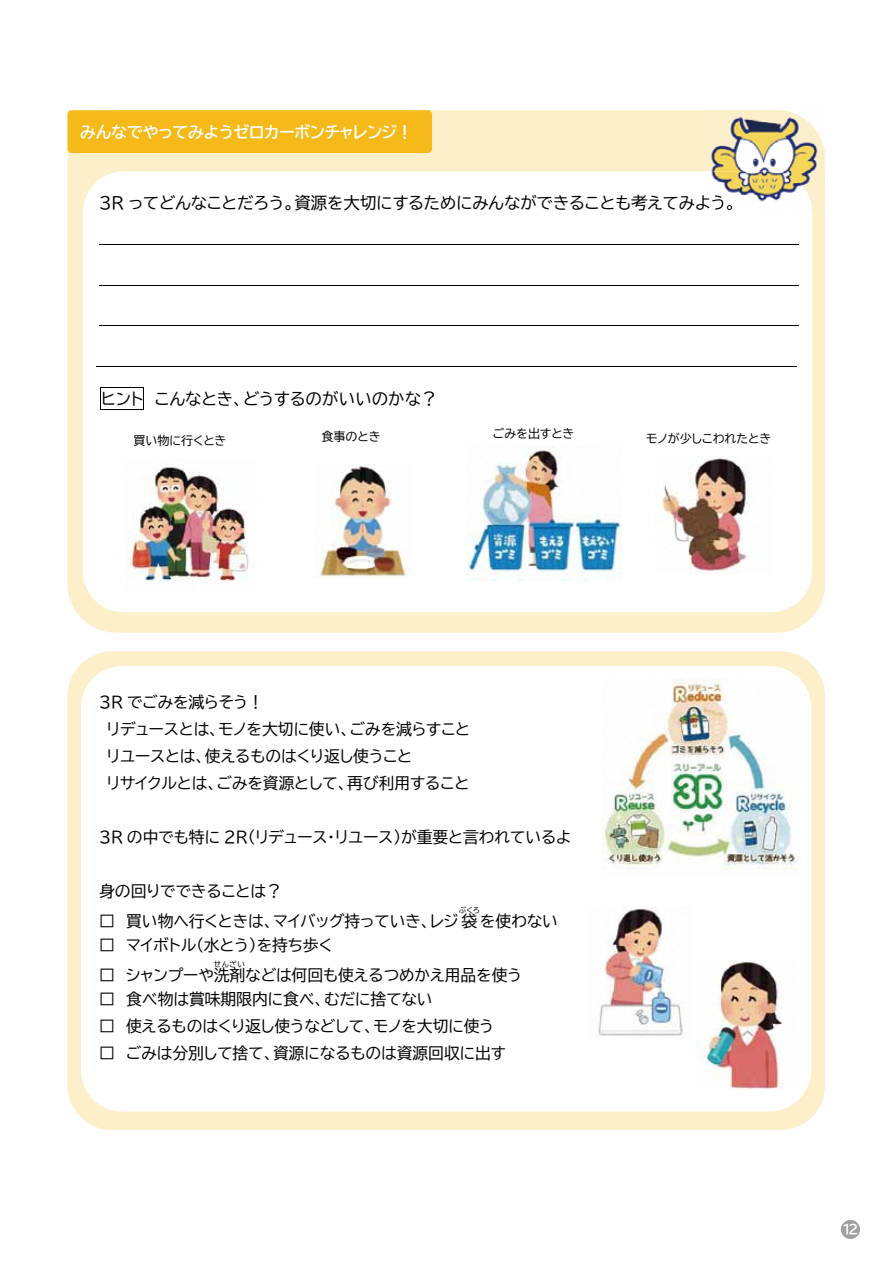
<style>
.page{position:relative;width:893px;height:1263px;background:#fff}
.page>*{position:absolute;margin:0;border:0;box-sizing:border-box;transform-origin:0 0}
.t1{font:16.5px "BIZ UDP Gothic";color:#000}
.t2{font:15.9px/27px "BIZ UDP Gothic";letter-spacing:-.005em;color:#000}
.t3{font:15.9px "BIZ UDP Gothic Bold";letter-spacing:-.005em;color:#fff}
.t4{font:12.75px "BIZ UDP Gothic Bold";color:#fff}
.t5{font:12px "BIZ UDP Gothic";color:#000}
.t6{font:7.5px "BIZ UDP Gothic";letter-spacing:.06em;color:#000}
</style>
<div class="page">
<div style="left:67px;top:110px;width:758px;height:523px;background:#fcefca;border-radius:49px"></div>
<div style="left:83px;top:171px;width:729px;height:441px;background:#fff;border-radius:41px"></div>
<div style="left:67px;top:651px;width:758px;height:479px;background:#fcefca;border-radius:44px"></div>
<div style="left:81px;top:666px;width:730px;height:445px;background:#fff;border-radius:41px"></div>
<img style="left:602px;top:680px;width:193px;height:190px">
<div style="left:67px;top:110px;width:365px;height:43px;background:#f5ba1a;border-radius:4px"></div>
<hr style="left:99px;top:244px;width:700px;height:1px;background:#000">
<hr style="left:99px;top:285px;width:700px;height:1px;background:#000">
<hr style="left:99px;top:325px;width:700px;height:1px;background:#000">
<hr style="left:96px;top:366px;width:701px;height:1px;background:#000">
<hr style="left:101px;top:387px;width:42px;height:1px;background:#000">
<svg style="left:100px;top:387px;width:1px;height:23px"></svg>
<hr style="left:101px;top:409px;width:42px;height:1px;background:#000">
<svg style="left:143px;top:387px;width:1px;height:23px"></svg>
<img style="left:711px;top:110px;width:114px;height:62px">
<img style="left:704px;top:171px;width:108px;height:35px">
<img style="left:704px;top:195px;width:28px;height:15px">
<img style="left:125px;top:467px;width:124px;height:114px">
<img style="left:467px;top:446px;width:155px;height:134px">
<img style="left:661px;top:456px;width:89px;height:118px">
<img style="left:315px;top:464px;width:96px;height:114px">
<img style="left:598px;top:907px;width:85px;height:129px">
<img style="left:696px;top:960px;width:86px;height:129px">
<div style="left:841px;top:1220px;width:19px;height:19px;background:#9fa0a0;border-radius:50%"></div>
<p class="t3" style="left:80px;top:124px;width:334px">みんなでやってみようゼロカーボンチャレンジ！</p>
<p class="t1" style="left:99px;top:194px;width:638px">３R ってどんなことだろう。資源を大切にするためにみんなができることも考えてみよう。</p>
<p class="t1" style="left:101px;top:390px;width:338px">ヒント こんなとき、どうするのがいいのかな？</p>
<p class="t5" style="left:133px;top:434px;width:94px">買い物に行くとき</p>
<p class="t5" style="left:321px;top:430px;width:61px">食事のとき</p>
<p class="t5" style="left:493px;top:427px;width:83px">ごみを出すとき</p>
<p class="t5" style="left:646px;top:432px;width:126px">モノが少しこわれたとき</p>
<p class="t2" style="left:107px;top:689px;width:365px;text-indent:-8px">３R でごみを減らそう！<br>リデュースとは、モノを大切に使い、ごみを減らすことリユースとは、使えるものはくり返し使うこと<br>リサイクルとは、ごみを資源として、再び利用すること</p>
<p class="t2" style="left:99px;top:824px;width:474px">3R の中でも特に 2R(リデュース・リユース)が重要と言われているよ</p>
<p class="t2" style="left:99px;top:878px;width:184px">身の回りでできることは？</p>
<p class="t2" style="left:99px;top:907px;width:461px">□ 買い物へ行くときは、マイバッグ持っていき、レジ袋を使わない</p>
<p class="t6" style="left:459px;top:906px;width:23px">ぶくろ</p>
<p class="t2" style="left:99px;top:932px;width:235px">□ マイボトル（水とう）を持ち歩く</p>
<p class="t2" style="left:99px;top:961px;width:424px">□ シャンプーや洗剤などは何回も使えるつめかえ用品を使う</p>
<p class="t6" style="left:214px;top:960px;width:33px">せんざい</p>
<p class="t2" style="left:99px;top:986px;width:335px">□ 食べ物は賞味期限内に食べ、むだに捨てない</p>
<p class="t2" style="left:99px;top:1013px;width:396px">□ 使えるものはくり返し使うなどして、モノを大切に使う</p>
<p class="t2" style="left:99px;top:1040px;width:408px">□ ごみは分別して捨て、資源になるものは資源回収に出す</p>
<p class="t4" style="left:843px;top:1223px;width:17px">12</p>
</div>
